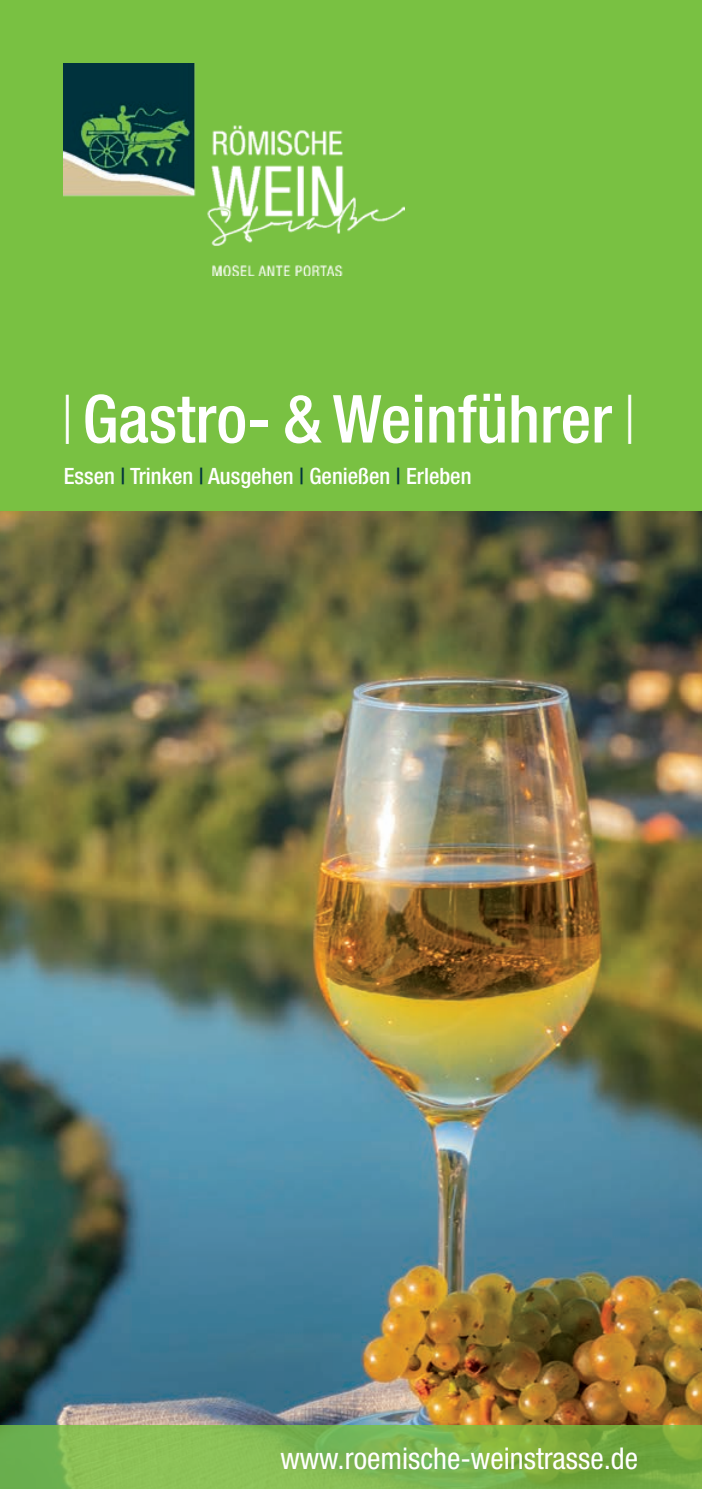
<style>
.page{position:relative;width:702px;height:1489px;background:#fff}
.page>*{position:absolute;margin:0;border:0;box-sizing:border-box;transform-origin:0 0}
.t1{font:500 condensed 66.25px "Helvetica Neue";color:#fff;scale:.5 1}
.t2{font:condensed 30px "Helvetica Neue";color:#fff}
.t3{font:500 condensed 22.5px "Helvetica Neue";color:#fff}
.s1{color:#00323c}
</style>
<div class="page">
<img style="left:0;top:510px;width:702px;height:914px">
<svg style="left:0;top:1424px;width:702px;height:64px;background:#7eb44d"></svg>
<div style="left:0;top:0;width:702px;height:510px;background:#79c142"></div>
<img style="left:64px;top:64px;width:340px;height:211px">
<h1 class="t1" style="left:64px;top:379px;width:1140px">| Gastro- &amp; Weinführer |</h1>
<p class="t3" style="left:64px;top:462px;width:409px">Essen <span class="s1">|</span> Trinken <span class="s1">|</span> Ausgehen <span class="s1">|</span> Genießen <span class="s1">|</span> Erleben</p>
<h2 class="t2" style="left:280px;top:1440px;width:359px">www.roemische-weinstrasse.de</h2>
</div>
